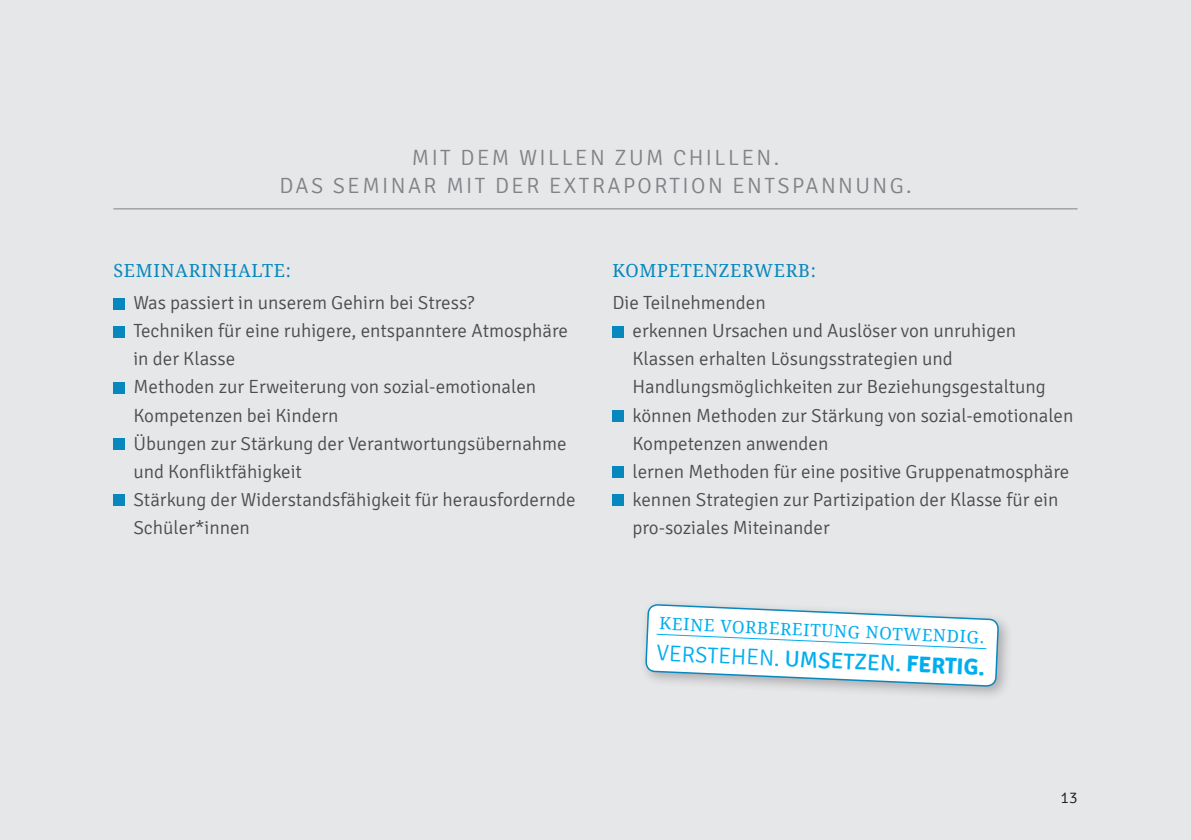
<style>
.page{position:relative;width:1191px;height:840px;background:#fff}
.page>*{position:absolute;margin:0;border:0;box-sizing:border-box;transform-origin:0 0}
.fortbildung_-_body{font:300 22.6px "Signika";color:#00aeef}
.fortbildung_head_kas{font:300 22px/28px "Signika";letter-spacing:.11em;color:#808285;text-align:center}
.forbildung_-_inhalte{font:300 19px/28px "Signika";color:#4b4c4d}
.fortbildung_-_inhalt{font:18px "Droid Serif";letter-spacing:.04em;color:#0688be}
.fortbildung_-_body-2{font:17px "Droid Serif";color:#00aeef}
.fortbildung_-_pagina{font:300 16px "Signika";color:#231f20}
.s1{font-weight:400}
.s2{font-weight:700}
</style>
<div class="page">
<div style="left:0;top:0;width:1191px;height:839px;background:#e6e7e9"></div>
<hr style="left:113px;top:208px;width:964px;height:1px;background:#808285">
<div style="left:113px;top:298px;width:12px;height:11px;background:#0688be"></div>
<div style="left:113px;top:326px;width:12px;height:11px;background:#0688be"></div>
<div style="left:113px;top:382px;width:12px;height:11px;background:#0688be"></div>
<div style="left:113px;top:438px;width:12px;height:11px;background:#0688be"></div>
<div style="left:113px;top:494px;width:12px;height:11px;background:#0688be"></div>
<div style="left:612px;top:326px;width:12px;height:11px;background:#0688be"></div>
<div style="left:612px;top:410px;width:12px;height:11px;background:#0688be"></div>
<div style="left:612px;top:466px;width:12px;height:11px;background:#0688be"></div>
<div style="left:612px;top:494px;width:12px;height:11px;background:#0688be"></div>
<div style="left:638px;top:597px;width:375px;height:103px;background:#231f20;opacity:.3"></div>
<svg style="left:644px;top:603px;width:355px;height:97px"></svg>
<p class="fortbildung_head_kas" style="left:279px;top:144px;width:633px">MIT DEM WILLEN ZUM CHILLEN.<br>DAS SEMINAR MIT DER EXTRAPORTION ENTSPANNUNG.</p>
<p class="fortbildung_-_inhalt" style="left:113px;top:260px;width:179px">SEMINARINHALTE:</p>
<p class="forbildung_-_inhalte" style="left:133px;top:289px;width:342px">Was passiert in unserem Gehirn bei Stress?</p>
<p class="forbildung_-_inhalte" style="left:133px;top:317px;width:436px">Techniken für eine ruhigere, entspanntere Atmosphäre in der Klasse</p>
<p class="forbildung_-_inhalte" style="left:133px;top:373px;width:404px">Methoden zur Erweiterung von sozial-emotionalen<br>Kompetenzen bei Kindern</p>
<p class="forbildung_-_inhalte" style="left:133px;top:429px;width:435px">Übungen zur Stärkung der Verantwortungsübernahme und Konfliktfähigkeit</p>
<p class="forbildung_-_inhalte" style="left:133px;top:485px;width:444px">Stärkung der Widerstandsfähigkeit für herausfordernde<br>Schüler*innen</p>
<p class="fortbildung_-_inhalt" style="left:612px;top:260px;width:205px">KOMPETENZERWERB:</p>
<p class="forbildung_-_inhalte" style="left:632px;top:289px;width:415px;text-indent:-20px">Die Teilnehmenden<br>erkennen Ursachen und Auslöser von unruhigen Klassen erhalten Lösungsstrategien und Handlungsmöglichkeiten zur Beziehungsgestaltung</p>
<p class="forbildung_-_inhalte" style="left:632px;top:401px;width:442px">können Methoden zur Stärkung von sozial-emotionalen<br>Kompetenzen anwenden</p>
<p class="forbildung_-_inhalte" style="left:632px;top:457px;width:438px">lernen Methoden für eine positive Gruppenatmosphäre</p>
<p class="forbildung_-_inhalte" style="left:632px;top:485px;width:427px;text-indent:-9px">--kennen Strategien zur Partizipation der Klasse für ein pro-soziales Miteinander</p>
<p class="fortbildung_-_body-2" style="left:660px;top:612px;width:327px;rotate:3deg">KEINE VORBEREITUNG NOTWENDIG.</p>
<p class="fortbildung_-_body" style="left:657px;top:639px;width:330px;rotate:3deg">VERSTEHEN. <span class="s1">UMSETZEN.</span> <span class="s2">FERTIG.</span></p>
<p class="fortbildung_-_pagina" style="left:1060px;top:788px;width:18px">13</p>
</div>
